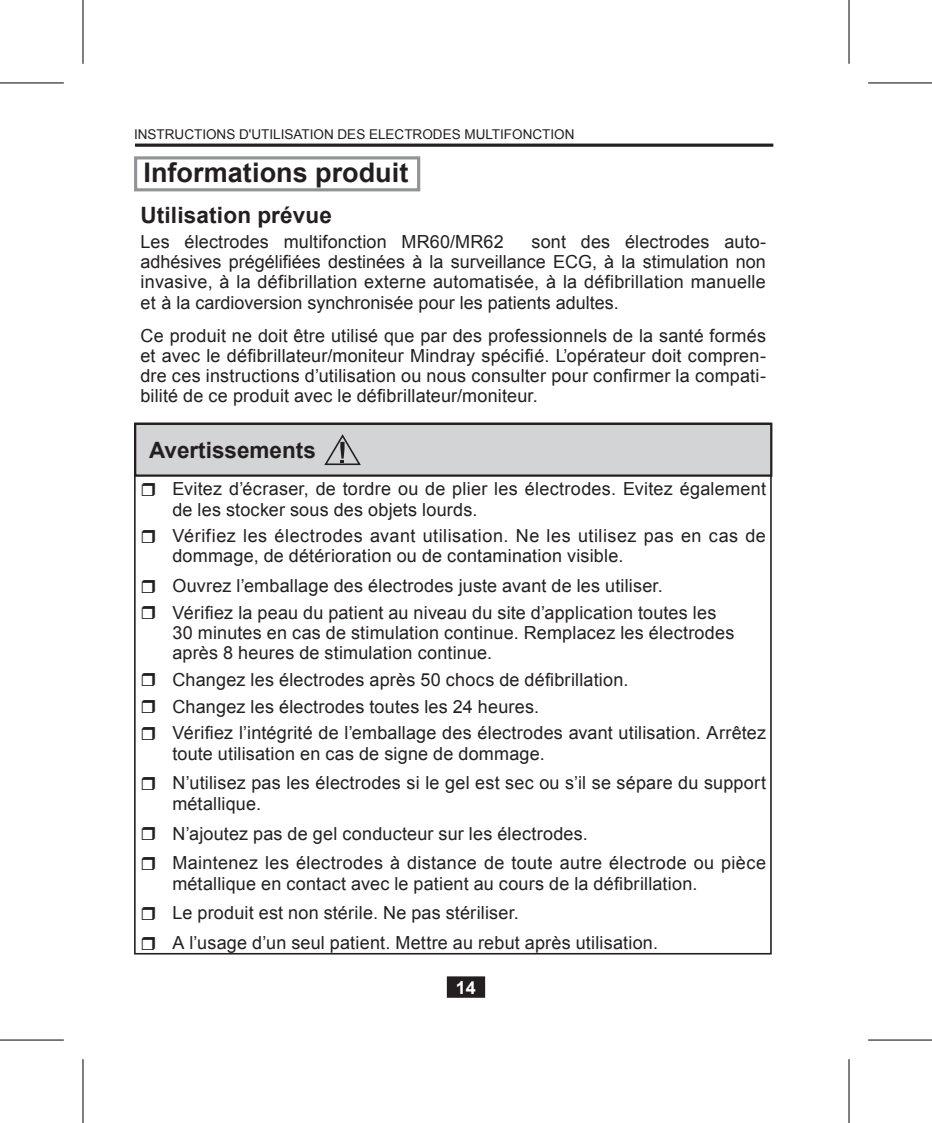
<style>
.page{position:relative;width:932px;height:1123px;background:#fff}
.page>*{position:absolute;margin:0;border:0;box-sizing:border-box;transform-origin:0 0}
.次标题{font:700 27px "Arial";color:#231f20}
.Bodytext{font:700 22.5px "Arial";letter-spacing:.01em;color:#231f20}
.Bodytext-2{font:18px/20.2px "Arial";letter-spacing:.01em;color:#231f20}
.t1{font:700 18px "Arial";color:#fff}
.t2{font:13.5px "Arial";color:#231f20}
</style>
<div class="page">
<div style="left:448px;top:977px;width:36px;height:19px;background:#231f20"></div>
<div style="left:446px;top:976px;width:39px;height:21px;border:2px solid #231f20"></div>
<hr style="left:135px;top:144px;width:638px;height:3px;background:#231f20">
<div style="left:135px;top:424px;width:636px;height:51px;background:#d3d4d6"></div>
<div style="left:134px;top:423px;width:638px;height:54px;border:2px solid #231f20"></div>
<svg style="left:324px;top:434px;width:37px;height:32px"></svg>
<div style="left:134px;top:156px;width:286px;height:35px;border:3px solid #919396"></div>
<svg style="left:0;top:82px;width:64px;height:1px"></svg>
<svg style="left:868px;top:82px;width:63px;height:1px"></svg>
<svg style="left:82px;top:0;width:1px;height:64px"></svg>
<svg style="left:82px;top:1059px;width:1px;height:64px"></svg>
<hr style="left:0;top:83px;width:64px;height:1px;background:#000">
<hr style="left:867px;top:83px;width:64px;height:1px;background:#000">
<hr style="left:0;top:1039px;width:64px;height:1px;background:#000">
<hr style="left:867px;top:1039px;width:64px;height:1px;background:#000">
<hr style="left:83px;top:0;width:1px;height:64px;background:#000">
<hr style="left:83px;top:1059px;width:1px;height:64px;background:#000">
<hr style="left:848px;top:0;width:1px;height:64px;background:#000">
<hr style="left:848px;top:1059px;width:1px;height:64px;background:#000">
<p class="t2" style="left:134px;top:126px;width:442px">INSTRUCTIONS D'UTILISATION DES ELECTRODES MULTIFONCTION</p>
<p class="次标题" style="left:143px;top:154px;width:266px">Informations produit</p>
<p class="Bodytext" style="left:140px;top:200px;width:193px">Utilisation prévue</p>
<p class="Bodytext-2" style="left:140px;top:231px;width:365px">Les électrodes multifonction MR60/MR62</p>
<p class="Bodytext-2" style="left:140px;top:231px;width:627px;text-align:justify;text-indent:391px">sont des électrodes auto&shy;adhésives prégélifiées destinées à la surveillance ECG, à la stimulation non invasive, à la défibrillation externe automatisée, à la défibrillation manuelle et à la cardioversion synchronisée pour les patients adultes.</p>
<p class="Bodytext-2" style="left:140px;top:325px;width:627px;text-align:justify">Ce produit ne doit être utilisé que par des professionnels de la santé formés et avec le défibrillateur/moniteur Mindray spécifié. L’opérateur doit compren&shy;dre ces instructions d’utilisation ou nous consulter pour confirmer la compati&shy;bilité de ce produit avec le défibrillateur/moniteur.</p>
<p class="Bodytext" style="left:149px;top:435px;width:168px">Avertissements</p>
<p class="Bodytext-2" style="left:172px;top:479px;width:595px">Evitez d’écraser, de tordre ou de plier les électrodes. Evitez également de les stocker sous des objets lourds.</p>
<p class="Bodytext-2" style="left:172px;top:526px;width:595px">Vérifiez les électrodes avant utilisation. Ne les utilisez pas en cas de dommage, de détérioration ou de contamination visible.</p>
<p class="Bodytext-2" style="left:172px;top:576px;width:491px">Ouvrez l’emballage des électrodes juste avant de les utiliser.</p>
<p class="Bodytext-2" style="left:172px;top:602px;width:563px">Vérifiez la peau du patient au niveau du site d’application toutes les<br>30 minutes en cas de stimulation continue. Remplacez les électrodes après 8 heures de stimulation continue.</p>
<p class="Bodytext-2" style="left:172px;top:670px;width:457px">Changez les électrodes après 50 chocs de défibrillation.</p>
<p class="Bodytext-2" style="left:172px;top:696px;width:368px">Changez les électrodes toutes les 24 heures.</p>
<p class="Bodytext-2" style="left:172px;top:723px;width:595px">Vérifiez l’intégrité de l’emballage des électrodes avant utilisation. Arrêtez toute utilisation en cas de signe de dommage.</p>
<p class="Bodytext-2" style="left:172px;top:773px;width:595px">N’utilisez pas les électrodes si le gel est sec ou s’il se sépare du support métallique.</p>
<p class="Bodytext-2" style="left:172px;top:823px;width:417px">N’ajoutez pas de gel conducteur sur les électrodes.</p>
<p class="Bodytext-2" style="left:172px;top:853px;width:595px">Maintenez les électrodes à distance de toute autre électrode ou pièce métallique en contact avec le patient au cours de la défibrillation.</p>
<p class="Bodytext-2" style="left:172px;top:903px;width:348px">Le produit est non stérile. Ne pas stériliser.</p>
<p class="Bodytext-2" style="left:172px;top:933px;width:487px">A l’usage d’un seul patient. Mettre au rebut après utilisation.</p>
<p class="t1" style="left:456px;top:975px;width:22px">14</p>
</div>
